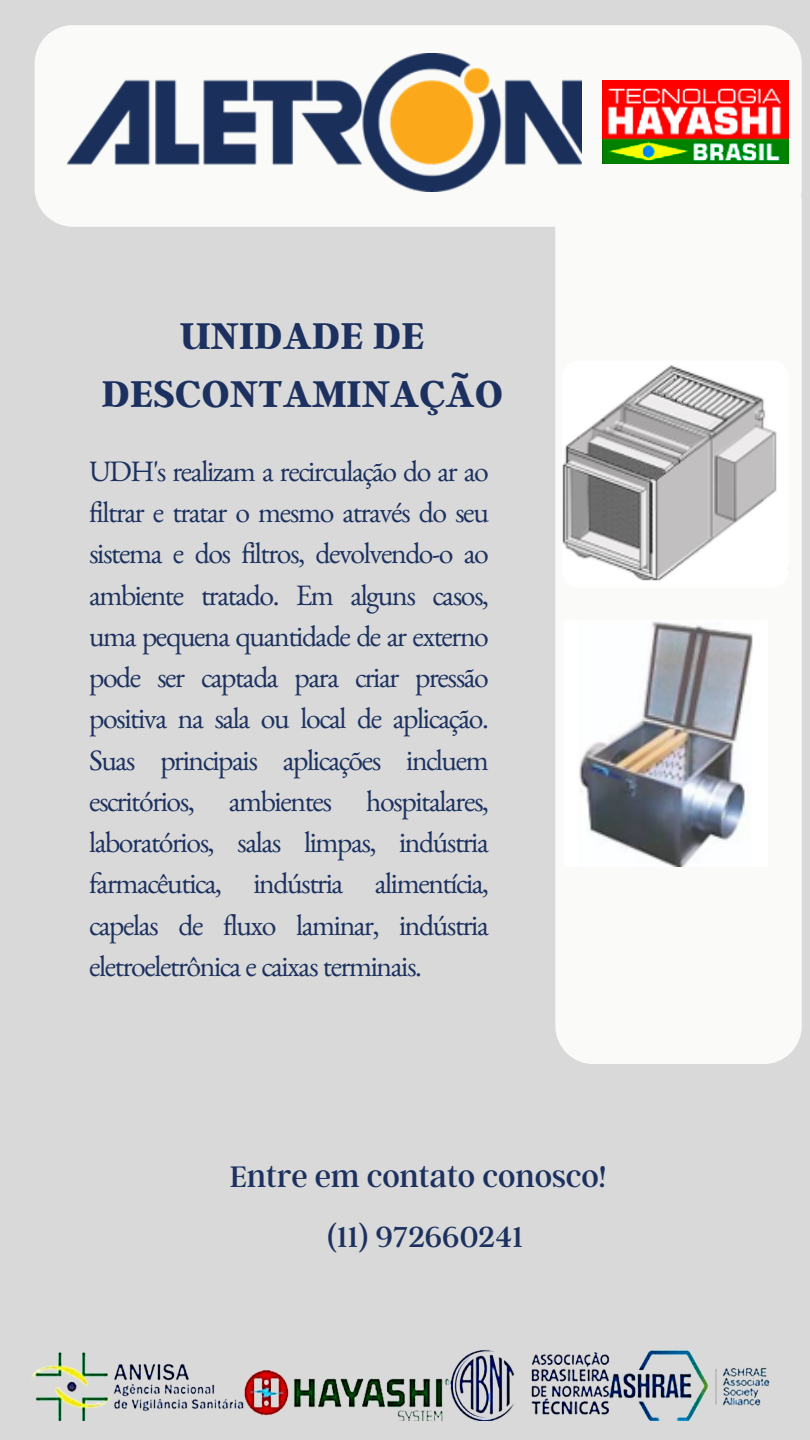
<style>
.page{position:relative;width:810px;height:1440px;background:#d9d9d9}
.page>*{position:absolute;margin:0;border:0;box-sizing:border-box;transform-origin:0 0}
.t1{font:700 41.5px/57.8px "Argent CF";color:#1c315f;text-align:center}
.t2{font:33.1px "Argent CF";color:#1c315f}
.t3{font:32.1px "Argent CF";color:#1c315f}
.t4{font:29.7px/41.2px "Benne";letter-spacing:-.05em;color:#1c315f;text-align:justify}
</style>
<div class="page">
<div style="left:555px;top:227px;width:247px;height:837px;background:#fafbf9"></div>
<div style="left:35px;top:25px;width:767px;height:202px;background:#fafbf9"></div>
<img style="left:67px;top:54px;width:514px;height:137px">
<img style="left:31px;top:1349px;width:739px;height:72px">
<img style="left:602px;top:81px;width:187px;height:83px">
<img style="left:562px;top:361px;width:227px;height:227px">
<img style="left:565px;top:621px;width:202px;height:246px">
<h2 class="t1" style="left:102px;top:305px;width:403px">UNIDADE DE<br>DESCONTAMINAÇÃO</h2>
<p class="t4" style="left:89px;top:456px;width:401px">UDH's realizam a recirculação do ar ao filtrar e tratar o mesmo através do seu sistema e dos filtros, devolvendo-o ao ambiente tratado. Em alguns casos, uma pequena quantidade de ar externo pode ser captada para criar pressão positiva na sala ou local de aplicação.<br>Suas principais aplicações incluem escritórios, ambientes hospitalares, laboratórios, salas limpas, indústria farmacêutica, indústria alimentícia, capelas de fluxo laminar, indústria eletroeletrônica e caixas terminais.</p>
<h2 class="t2" style="left:230px;top:1155px;width:378px">Entre em contato conosco!</h2>
<p class="t3" style="left:327px;top:1216px;width:197px">(11) 972660241</p>
</div>
